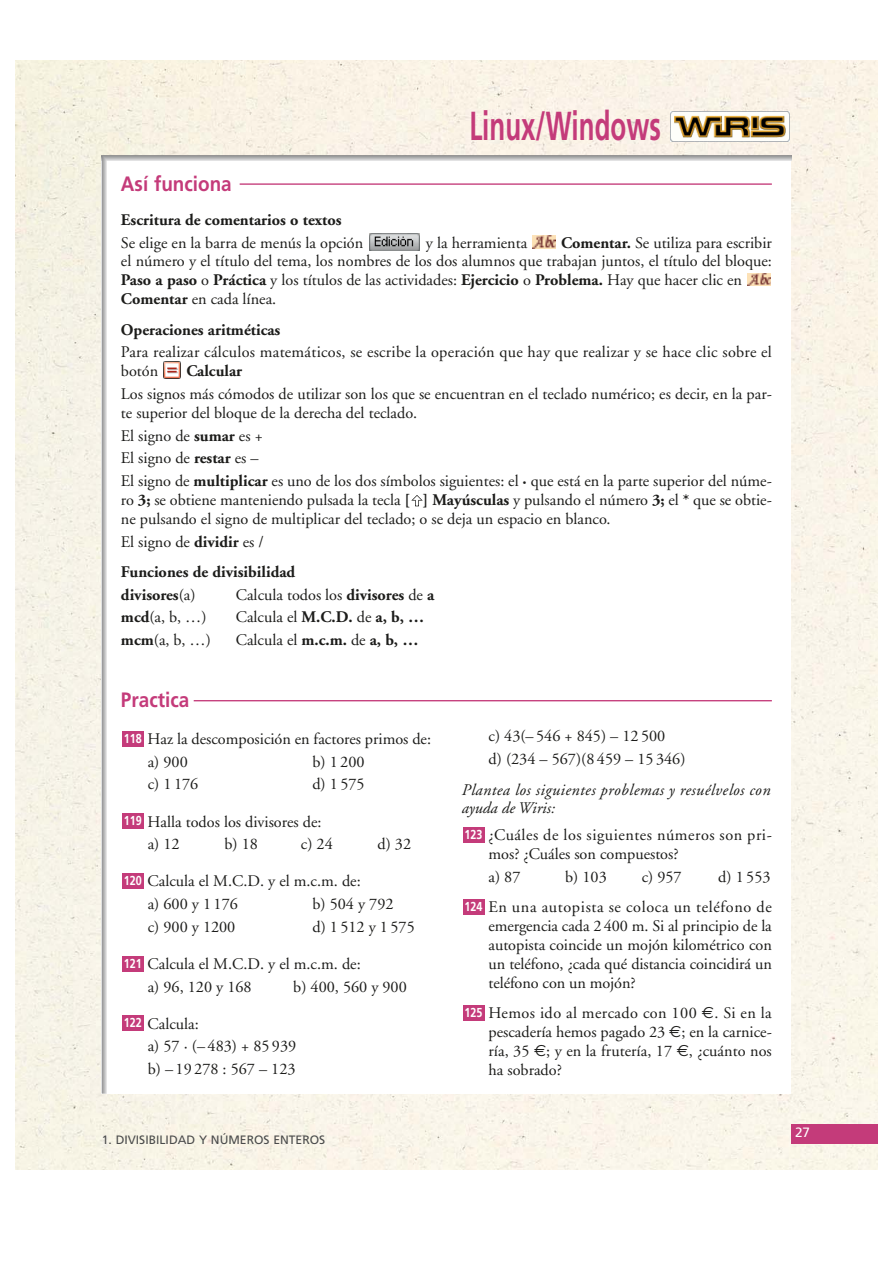
<style>
.page{position:relative;width:893px;height:1263px;background:#fff}
.page>*{position:absolute;margin:0;border:0;box-sizing:border-box;transform-origin:0 0}
.t1{font:700 40.5px "Frutiger";color:#c43b7a;scale:.64 1}
.t2{font:700 20.85px "Frutiger";color:#c43b7a;scale:.91 1}
.t3{font:16.2px/22.8px "Adobe Garamond";color:#1c1c1a}
.t4{font:16.2px/18.9px "Adobe Garamond";letter-spacing:.035em;color:#1c1c1a}
.t5{font:italic 16.2px/18.9px "Adobe Garamond";letter-spacing:.03em;color:#1c1c1a}
.t6{font:700 16.2px/30.5px "Adobe Garamond";color:#1c1c1a}
.t7{font:16.2px/30.5px "Adobe Garamond";letter-spacing:.04em;color:#1c1c1a;text-align:right}
.t8{font:13.5px "Frutiger";color:#fff}
.t9{font:700 12.9px "Frutiger";color:#fff;scale:.83 1}
.t10{font:12.15px "Frutiger";color:#4a4b4b}
.s1{font-weight:700}
.s2{font-weight:400}
.s3{font-family:"Euro Sans"}
</style>
<div class="page">
<img style="left:16px;top:60px;width:861px;height:1110px">
<div style="left:791px;top:1124px;width:86px;height:19px;background:#c43b7a"></div>
<div style="left:102px;top:156px;width:689px;height:937px;background:#fff"></div>
<hr style="left:102px;top:156px;width:689px;height:1px;background:#9c9c9d">
<hr style="left:102px;top:157px;width:689px;height:1px;background:#aeaeaf">
<hr style="left:102px;top:158px;width:689px;height:2px;background:#c0c0c1">
<hr style="left:102px;top:159px;width:689px;height:2px;background:#d6d6d6">
<hr style="left:102px;top:160px;width:689px;height:1px;background:#e5e5e5">
<hr style="left:102px;top:156px;width:2px;height:937px;background:#9e9e9f">
<hr style="left:103px;top:156px;width:2px;height:937px;background:#afb0b0">
<hr style="left:104px;top:156px;width:2px;height:937px;background:#c2c2c3">
<hr style="left:105px;top:156px;width:2px;height:937px;background:#d8d8d8">
<hr style="left:106px;top:156px;width:1px;height:937px;background:#e5e5e5">
<hr style="left:240px;top:183px;width:531px;height:2px;background:#c43b7a">
<svg style="left:411px;top:495px;width:12px;height:11px"></svg>
<img style="left:164px;top:362px;width:17px;height:17px">
<img style="left:747px;top:273px;width:23px;height:13px">
<svg style="left:532px;top:248px;width:23px;height:1px"></svg>
<img style="left:532px;top:235px;width:23px;height:13px">
<img style="left:369px;top:233px;width:51px;height:17px">
<img style="left:670px;top:111px;width:119px;height:31px">
<div style="left:463px;top:1005px;width:21px;height:16px;background:#c43b7a"></div>
<div style="left:463px;top:899px;width:21px;height:16px;background:#c43b7a"></div>
<div style="left:463px;top:827px;width:21px;height:16px;background:#c43b7a"></div>
<div style="left:122px;top:1016px;width:21px;height:15px;background:#c43b7a"></div>
<div style="left:122px;top:956px;width:21px;height:15px;background:#c43b7a"></div>
<div style="left:122px;top:873px;width:21px;height:16px;background:#c43b7a"></div>
<div style="left:122px;top:814px;width:21px;height:15px;background:#c43b7a"></div>
<div style="left:122px;top:731px;width:21px;height:15px;background:#c43b7a"></div>
<hr style="left:194px;top:700px;width:577px;height:1px;background:#c43b7a">
<p class="t1" style="left:469px;top:110px;width:301px">Linux/Windows</p>
<p class="t2" style="left:121px;top:175px;width:123px">Así funciona</p>
<p class="t3" style="left:121px;top:210px;width:244px"><span class="s1">Escritura de comentarios o textos<br></span>Se elige en la barra de menús la opción</p>
<p class="t3" style="left:121px;top:234px;width:652px;line-height:18.9px;text-indent:440px"><span class="s1">Comentar.</span> Se utiliza para escribir el número y el título del tema, los nombres de los dos alumnos que trabajan juntos, el título del bloque:<br><span class="s1">Paso a paso</span> o <span class="s1">Práctica</span> y los títulos de las actividades: <span class="s1">Ejercicio</span> o <span class="s1">Problema.</span> Hay que hacer clic en <span class="s1">Comentar</span> en cada línea.</p>
<p class="t3" style="left:121px;top:320px;width:652px"><span class="s1">Operaciones aritméticas<br></span>Para realizar cálculos matemáticos, se escribe la operación que hay que realizar y se hace clic sobre el</p>
<p class="t3" style="left:121px;top:361px;width:39px">botón</p>
<p class="t3" style="left:426px;top:233px;width:103px">y la herramienta</p>
<p class="t3" style="left:121px;top:361px;width:652px;text-indent:65px"><span class="s1">Calcular<br></span>Los signos más cómodos de utilizar son los que se encuentran en el teclado numérico; es decir, en la par-</p>
<p class="t3" style="left:121px;top:403px;width:652px">te superior del bloque de la derecha del teclado.<br>El signo de <span class="s1">sumar</span> es +<br>El signo de <span class="s1">restar</span> es –<br>El signo de <span class="s1">multiplicar</span> es uno de los dos símbolos siguientes: el <span class="s1">·</span> que está en la parte superior del núme-</p>
<p class="t3" style="left:121px;top:492px;width:652px;line-height:18.9px">ro <span class="s1">3;</span> se obtiene manteniendo pulsada la tecla <span class="s1">[ ] Mayúsculas</span> y pulsando el número <span class="s1">3;</span> el <span class="s1">*</span> que se obtie&shy;ne pulsando el signo de multiplicar del teclado; o se deja un espacio en blanco.</p>
<p class="t6" style="left:121px;top:528px;width:176px"><span class="s2">El signo de</span> dividir <span class="s2">es /<br></span>Funciones de divisibilidad</p>
<p class="t6" style="left:121px;top:581px;width:76px">divisores<span class="s2">(a)</span></p>
<p class="t3" style="left:236px;top:585px;width:200px">Calcula todos los <span class="s1">divisores</span> de <span class="s1">a</span></p>
<p class="t3" style="left:121px;top:607px;width:87px"><span class="s1">mcd</span>(a, b, …)</p>
<p class="t3" style="left:236px;top:607px;width:190px">Calcula el <span class="s1">M.C.D.</span> de <span class="s1">a, b, …</span></p>
<p class="t3" style="left:121px;top:630px;width:91px"><span class="s1">mcm</span>(a, b, …)</p>
<p class="t3" style="left:236px;top:630px;width:184px">Calcula el <span class="s1">m.c.m.</span> de <span class="s1">a, b, …</span></p>
<p class="t2" style="left:121px;top:691px;width:76px">Practica</p>
<p class="t3" style="left:148px;top:729px;width:285px">Haz la descomposición en factores primos de: a) 900</p>
<p class="t9" style="left:124px;top:733px;width:23px">118</p>
<p class="t3" style="left:312px;top:752px;width:54px">b) 1 200</p>
<p class="t3" style="left:148px;top:774px;width:52px">c) 1 176</p>
<p class="t3" style="left:312px;top:774px;width:54px">d) 1 575</p>
<p class="t3" style="left:148px;top:811px;width:175px">Halla todos los divisores de: a) 12</p>
<p class="t9" style="left:124px;top:816px;width:23px">119</p>
<p class="t3" style="left:224px;top:834px;width:35px">b) 18</p>
<p class="t3" style="left:301px;top:834px;width:33px">c) 24</p>
<p class="t3" style="left:377px;top:834px;width:35px">d) 32</p>
<p class="t3" style="left:148px;top:871px;width:214px">Calcula el M.C.D. y el m.c.m. de: a) 600 y 1 176</p>
<p class="t9" style="left:124px;top:875px;width:23px">120</p>
<p class="t3" style="left:312px;top:894px;width:83px">b) 504 y 792</p>
<p class="t3" style="left:148px;top:917px;width:89px">c) 900 y 1200</p>
<p class="t3" style="left:312px;top:917px;width:104px">d) 1 512 y 1 575</p>
<p class="t3" style="left:148px;top:954px;width:214px">Calcula el M.C.D. y el m.c.m. de: a) 96, 120 y 168</p>
<p class="t9" style="left:124px;top:958px;width:23px">121</p>
<p class="t3" style="left:293px;top:977px;width:115px">b) 400, 560 y 900</p>
<p class="t3" style="left:148px;top:1014px;width:150px">Calcula:<br>a) 57 · (– 483) + 85 939 b) – 19 278 : 567 – 123</p>
<p class="t9" style="left:124px;top:1018px;width:23px">122</p>
<p class="t10" style="left:102px;top:1134px;width:225px">1. DIVISIBILIDAD Y NÚMEROS ENTEROS</p>
<p class="t3" style="left:488px;top:726px;width:198px">c) 43(– 546 + 845) – 12 500<br>d) (234 – 567)(8 459 – 15 346)</p>
<p class="t5" style="left:461px;top:781px;width:310px">Plantea los siguientes problemas y resuélvelos con ayuda de Wiris:</p>
<p class="t4" style="left:488px;top:827px;width:285px">¿Cuáles de los siguientes números son pri&shy;mos? ¿Cuáles son compuestos?</p>
<p class="t3" style="left:488px;top:867px;width:33px">a) 87</p>
<p class="t3" style="left:565px;top:867px;width:43px">b) 103</p>
<p class="t3" style="left:641px;top:867px;width:42px">c) 957</p>
<p class="t9" style="left:464px;top:829px;width:23px">123</p>
<p class="t7" style="left:488px;top:863px;width:285px">d) 1 553<br>En una autopista se coloca un teléfono de</p>
<p class="t3" style="left:488px;top:918px;width:285px;line-height:18.9px;text-align:justify">emergencia cada 2 400 m. Si al principio de la autopista coincide un mojón kilométrico con un teléfono, ¿cada qué distancia coincidirá un teléfono con un mojón?</p>
<p class="t3" style="left:488px;top:1005px;width:285px;line-height:18.9px;text-align:justify">Hemos ido al mercado con 100 <span class="s3">€</span>. Si en la pescadería hemos pagado 23 <span class="s3">€</span>; en la carnice&shy;ría, 35 <span class="s3">€</span>; y en la frutería, 17 <span class="s3">€</span>, ¿cuánto nos ha sobrado?</p>
<p class="t9" style="left:464px;top:901px;width:23px">124</p>
<p class="t9" style="left:464px;top:1007px;width:23px">125</p>
<p class="t8" style="left:795px;top:1127px;width:17px">27</p>
</div>
